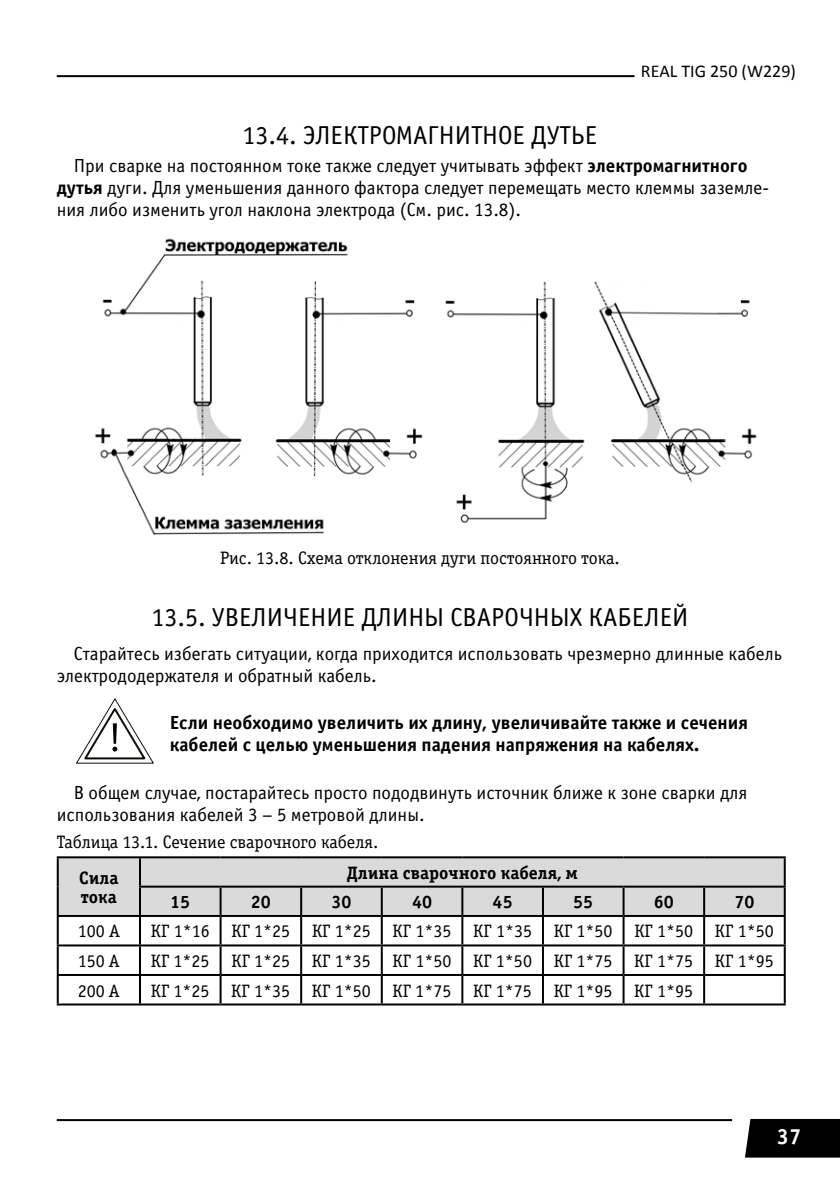
<style>
.page{position:relative;width:840px;height:1191px;background:#fff}
.page>*{position:absolute;margin:0;border:0;box-sizing:border-box;transform-origin:0 0}
.t1{font:26px "Officina Sans C";color:#000}
.t2{font:700 22px "Officina Serif C";color:#fff}
.t3{font:19px/22px "Officina Sans C";color:#000}
.t4{font:700 19px/22px "Officina Sans C";color:#000}
.t5{font:18px "Officina Serif C";color:#000}
.t6{font:18px "Officina Serif Book C";color:#000}
.t7{font:700 18px/19px "Officina Serif C";color:#000}
.t8{font:18px "Calibri";color:#000}
.s1{font-weight:700}
</style>
<div class="page">
<div style="left:745px;top:1119px;width:94px;height:38px;background:#000"></div>
<hr style="left:57px;top:1119px;width:674px;height:2px;background:#000">
<hr style="left:57px;top:75px;width:577px;height:2px;background:#000">
<img style="left:94px;top:238px;width:663px;height:297px">
<svg style="left:76px;top:698px;width:77px;height:65px"></svg>
<div style="left:59px;top:858px;width:724px;height:57px;background:#dadada"></div>
<hr style="left:57px;top:856px;width:83px;height:2px;background:#000">
<hr style="left:57px;top:858px;width:2px;height:28px;background:#000">
<hr style="left:140px;top:856px;width:80px;height:2px;background:#000">
<hr style="left:139px;top:858px;width:2px;height:27px;background:#000">
<hr style="left:220px;top:856px;width:81px;height:2px;background:#000">
<hr style="left:301px;top:856px;width:80px;height:2px;background:#000">
<hr style="left:381px;top:856px;width:81px;height:2px;background:#000">
<hr style="left:462px;top:856px;width:80px;height:2px;background:#000">
<hr style="left:542px;top:856px;width:81px;height:2px;background:#000">
<hr style="left:623px;top:856px;width:80px;height:2px;background:#000">
<hr style="left:703px;top:856px;width:82px;height:2px;background:#000">
<hr style="left:783px;top:858px;width:2px;height:27px;background:#000">
<hr style="left:57px;top:886px;width:2px;height:29px;background:#000">
<hr style="left:139px;top:885px;width:81px;height:2px;background:#000">
<hr style="left:139px;top:887px;width:2px;height:28px;background:#000">
<hr style="left:220px;top:885px;width:81px;height:2px;background:#000">
<hr style="left:219px;top:887px;width:2px;height:28px;background:#000">
<hr style="left:301px;top:885px;width:80px;height:2px;background:#000">
<hr style="left:300px;top:887px;width:2px;height:28px;background:#000">
<hr style="left:381px;top:885px;width:81px;height:2px;background:#000">
<hr style="left:380px;top:887px;width:2px;height:28px;background:#000">
<hr style="left:462px;top:885px;width:80px;height:2px;background:#000">
<hr style="left:461px;top:887px;width:2px;height:28px;background:#000">
<hr style="left:542px;top:885px;width:81px;height:2px;background:#000">
<hr style="left:541px;top:887px;width:2px;height:28px;background:#000">
<hr style="left:623px;top:885px;width:80px;height:2px;background:#000">
<hr style="left:622px;top:887px;width:2px;height:28px;background:#000">
<hr style="left:703px;top:885px;width:82px;height:2px;background:#000">
<hr style="left:702px;top:887px;width:2px;height:28px;background:#000">
<hr style="left:783px;top:887px;width:2px;height:28px;background:#000">
<hr style="left:57px;top:915px;width:83px;height:2px;background:#000">
<hr style="left:57px;top:917px;width:2px;height:27px;background:#000">
<hr style="left:140px;top:915px;width:80px;height:2px;background:#000">
<hr style="left:139px;top:917px;width:2px;height:27px;background:#000">
<hr style="left:220px;top:915px;width:81px;height:2px;background:#000">
<hr style="left:219px;top:917px;width:2px;height:27px;background:#000">
<hr style="left:301px;top:915px;width:80px;height:2px;background:#000">
<hr style="left:300px;top:917px;width:2px;height:27px;background:#000">
<hr style="left:381px;top:915px;width:81px;height:2px;background:#000">
<hr style="left:380px;top:917px;width:2px;height:27px;background:#000">
<hr style="left:462px;top:915px;width:80px;height:2px;background:#000">
<hr style="left:461px;top:917px;width:2px;height:27px;background:#000">
<hr style="left:542px;top:915px;width:81px;height:2px;background:#000">
<hr style="left:541px;top:917px;width:2px;height:27px;background:#000">
<hr style="left:623px;top:915px;width:80px;height:2px;background:#000">
<hr style="left:622px;top:917px;width:2px;height:27px;background:#000">
<hr style="left:703px;top:915px;width:82px;height:2px;background:#000">
<hr style="left:702px;top:917px;width:2px;height:27px;background:#000">
<hr style="left:783px;top:917px;width:2px;height:27px;background:#000">
<hr style="left:57px;top:944px;width:83px;height:2px;background:#000">
<hr style="left:57px;top:946px;width:2px;height:28px;background:#000">
<hr style="left:140px;top:944px;width:80px;height:2px;background:#000">
<hr style="left:139px;top:946px;width:2px;height:28px;background:#000">
<hr style="left:220px;top:944px;width:81px;height:2px;background:#000">
<hr style="left:219px;top:946px;width:2px;height:28px;background:#000">
<hr style="left:301px;top:944px;width:80px;height:2px;background:#000">
<hr style="left:300px;top:946px;width:2px;height:28px;background:#000">
<hr style="left:381px;top:944px;width:81px;height:2px;background:#000">
<hr style="left:380px;top:946px;width:2px;height:28px;background:#000">
<hr style="left:462px;top:944px;width:80px;height:2px;background:#000">
<hr style="left:461px;top:946px;width:2px;height:28px;background:#000">
<hr style="left:542px;top:944px;width:81px;height:2px;background:#000">
<hr style="left:541px;top:946px;width:2px;height:28px;background:#000">
<hr style="left:623px;top:944px;width:80px;height:2px;background:#000">
<hr style="left:622px;top:946px;width:2px;height:28px;background:#000">
<hr style="left:703px;top:944px;width:82px;height:2px;background:#000">
<hr style="left:702px;top:946px;width:2px;height:28px;background:#000">
<hr style="left:783px;top:946px;width:2px;height:28px;background:#000">
<hr style="left:57px;top:974px;width:83px;height:2px;background:#000">
<hr style="left:57px;top:976px;width:2px;height:27px;background:#000">
<hr style="left:140px;top:974px;width:80px;height:2px;background:#000">
<hr style="left:139px;top:976px;width:2px;height:27px;background:#000">
<hr style="left:220px;top:974px;width:81px;height:2px;background:#000">
<hr style="left:219px;top:976px;width:2px;height:27px;background:#000">
<hr style="left:301px;top:974px;width:80px;height:2px;background:#000">
<hr style="left:300px;top:976px;width:2px;height:27px;background:#000">
<hr style="left:381px;top:974px;width:81px;height:2px;background:#000">
<hr style="left:380px;top:976px;width:2px;height:27px;background:#000">
<hr style="left:462px;top:974px;width:80px;height:2px;background:#000">
<hr style="left:461px;top:976px;width:2px;height:27px;background:#000">
<hr style="left:542px;top:974px;width:81px;height:2px;background:#000">
<hr style="left:541px;top:976px;width:2px;height:27px;background:#000">
<hr style="left:623px;top:974px;width:80px;height:2px;background:#000">
<hr style="left:622px;top:976px;width:2px;height:27px;background:#000">
<hr style="left:703px;top:974px;width:82px;height:2px;background:#000">
<hr style="left:702px;top:976px;width:2px;height:27px;background:#000">
<hr style="left:783px;top:976px;width:2px;height:27px;background:#000">
<hr style="left:57px;top:1003px;width:83px;height:2px;background:#000">
<hr style="left:140px;top:1003px;width:80px;height:2px;background:#000">
<hr style="left:220px;top:1003px;width:81px;height:2px;background:#000">
<hr style="left:301px;top:1003px;width:80px;height:2px;background:#000">
<hr style="left:381px;top:1003px;width:81px;height:2px;background:#000">
<hr style="left:462px;top:1003px;width:80px;height:2px;background:#000">
<hr style="left:542px;top:1003px;width:81px;height:2px;background:#000">
<hr style="left:623px;top:1003px;width:80px;height:2px;background:#000">
<hr style="left:703px;top:1003px;width:82px;height:2px;background:#000">
<p class="t8" style="left:640px;top:60px;width:156px">REAL TIG 250 (W229)</p>
<h1 class="t1" style="left:242px;top:121px;width:356px">13.4. ЭЛЕКТРОМАГНИТНОЕ ДУТЬЕ</h1>
<p class="t3" style="left:57px;top:155px;width:713px;text-indent:17px">При сварке на постоянном токе также следует учитывать эффект <span class="s1">электромагнитного дутья</span> дуги. Для уменьшения данного фактора следует перемещать место клеммы заземле&shy;ния либо изменить угол наклона электрода (См. рис. 13.8).</p>
<p class="t6" style="left:220px;top:548px;width:401px">Рис. 13.8. Схема отклонения дуги постоянного тока.</p>
<h1 class="t1" style="left:151px;top:603px;width:538px">13.5. УВЕЛИЧЕНИЕ ДЛИНЫ СВАРОЧНЫХ КАБЕЛЕЙ</h1>
<p class="t3" style="left:57px;top:642px;width:726px;text-indent:17px">Старайтесь избегать ситуации, когда приходится использовать чрезмерно длинные кабель электрододержателя и обратный кабель.</p>
<p class="t4" style="left:170px;top:712px;width:579px">Если необходимо увеличить их длину, увеличивайте также и сечения кабелей с целью уменьшения падения напряжения на кабелях.</p>
<p class="t3" style="left:57px;top:781px;width:692px;text-indent:17px">В общем случае, постарайтесь просто пододвинуть источник ближе к зоне сварки для использования кабелей 3 – 5 метровой длины.</p>
<p class="t6" style="left:57px;top:832px;width:323px">Таблица 13.1. Сечение сварочного кабеля.</p>
<p class="t7" style="left:79px;top:868px;width:41px">Сила тока</p>
<p class="t7" style="left:346px;top:863px;width:233px">Длина сварочного кабеля, м</p>
<p class="t7" style="left:170px;top:892px;width:21px">15</p>
<p class="t7" style="left:251px;top:892px;width:22px">20</p>
<p class="t7" style="left:331px;top:892px;width:22px">30</p>
<p class="t7" style="left:412px;top:892px;width:22px">40</p>
<p class="t7" style="left:492px;top:892px;width:21px">45</p>
<p class="t7" style="left:573px;top:892px;width:21px">55</p>
<p class="t7" style="left:653px;top:892px;width:22px">60</p>
<p class="t7" style="left:734px;top:892px;width:22px">70</p>
<p class="t5" style="left:78px;top:921px;width:44px">100 А</p>
<p class="t5" style="left:151px;top:921px;width:624px">КГ 1*16 КГ 1*25 КГ 1*25 КГ 1*35 КГ 1*35 КГ 1*50 КГ 1*50 КГ 1*50</p>
<p class="t5" style="left:78px;top:951px;width:44px">150 А</p>
<p class="t5" style="left:151px;top:951px;width:624px">КГ 1*25 КГ 1*25 КГ 1*35 КГ 1*50 КГ 1*50 КГ 1*75 КГ 1*75 КГ 1*95</p>
<p class="t5" style="left:78px;top:980px;width:44px">200 А</p>
<p class="t5" style="left:151px;top:980px;width:543px">КГ 1*25 КГ 1*35 КГ 1*50 КГ 1*75 КГ 1*75 КГ 1*95 КГ 1*95</p>
<p class="t2" style="left:776px;top:1124px;width:26px">37</p>
</div>
